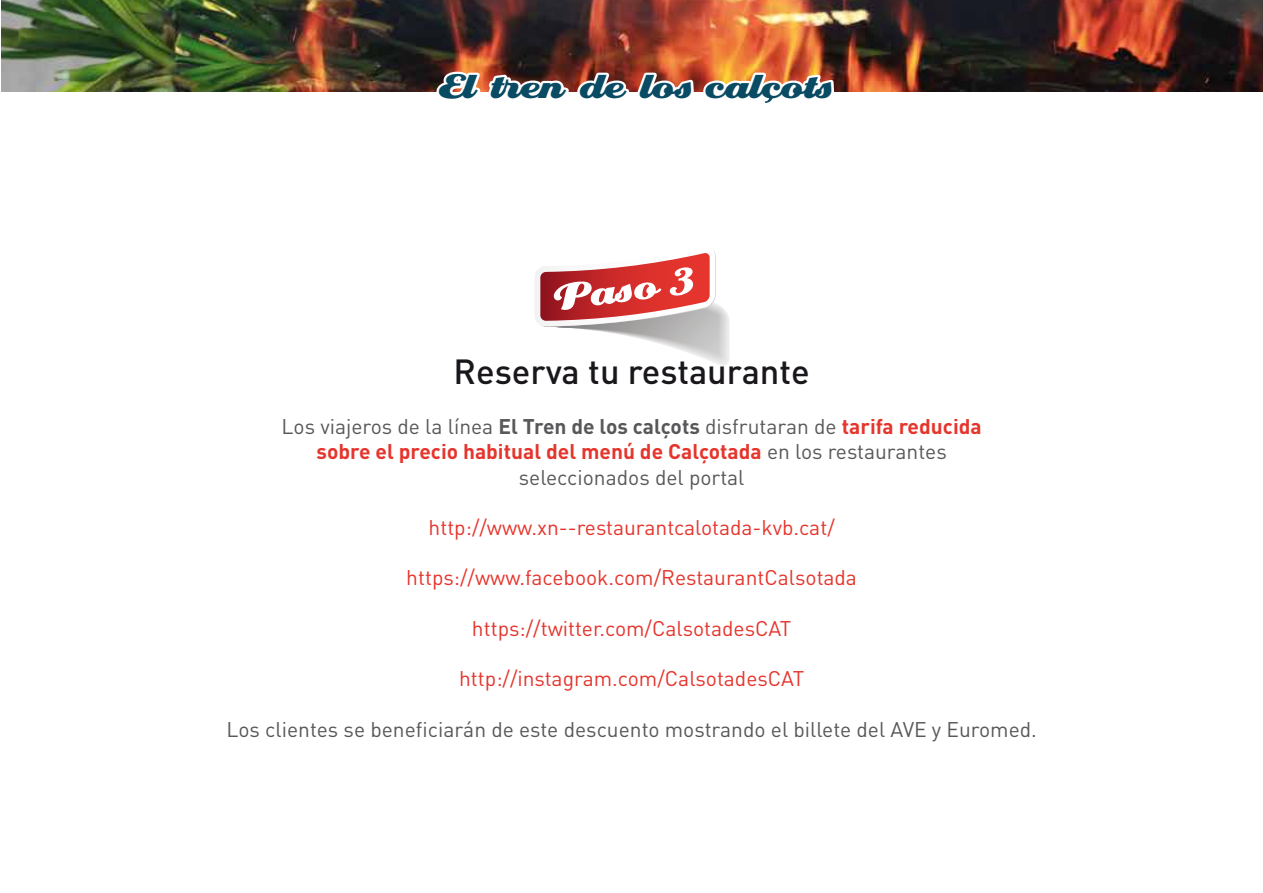
<style>
.page{position:relative;width:1263px;height:893px;background:#fff}
.page>*{position:absolute;margin:0;border:0;box-sizing:border-box;transform-origin:0 0}
.t1{font:36.75px "Eclat ICG";letter-spacing:-.15em;color:#0a4b64}
.t2{font:500 34.5px "DIN";color:#1a171c}
.t3{font:21px/25.2px "DIN";color:#58585a;text-align:center}
.t4{font:21px "DIN";color:#e5352d}
.s1{font-weight:700}
.s2{font-weight:700;color:#e5352d}
</style>
<div class="page">
<img style="left:1px;top:0;width:1262px;height:92px">
<svg style="left:535px;top:249px;width:194px;height:117px"></svg>
<img style="left:434px;top:69px;width:402px;height:34px">
<h1 class="t1" style="left:435px;top:66px;width:398px">El tren de los calcots</h1>
<h2 class="t2" style="left:454px;top:349px;width:358px">Reserva tu restaurante</h2>
<p class="t3" style="left:282px;top:414px;width:702px">Los viajeros de la línea <span class="s1">El Tren de los calçots</span> disfrutaran de <span class="s2">tarifa reducida sobre el precio habitual del menú de Calçotada</span> en los restaurantes seleccionados del portal</p>
<p class="t4" style="left:429px;top:514px;width:408px">http://www.xn--restaurantcalotada-kvb.cat/</p>
<p class="t4" style="left:406px;top:565px;width:452px">https://www.facebook.com/RestaurantCalsotada</p>
<p class="t4" style="left:472px;top:615px;width:321px">https://twitter.com/CalsotadesCAT</p>
<p class="t4" style="left:459px;top:665px;width:347px">http://instagram.com/CalsotadesCAT</p>
<p class="t3" style="left:226px;top:716px;width:812px">Los clientes se beneficiarán de este descuento mostrando el billete del AVE y Euromed.</p>
</div>
